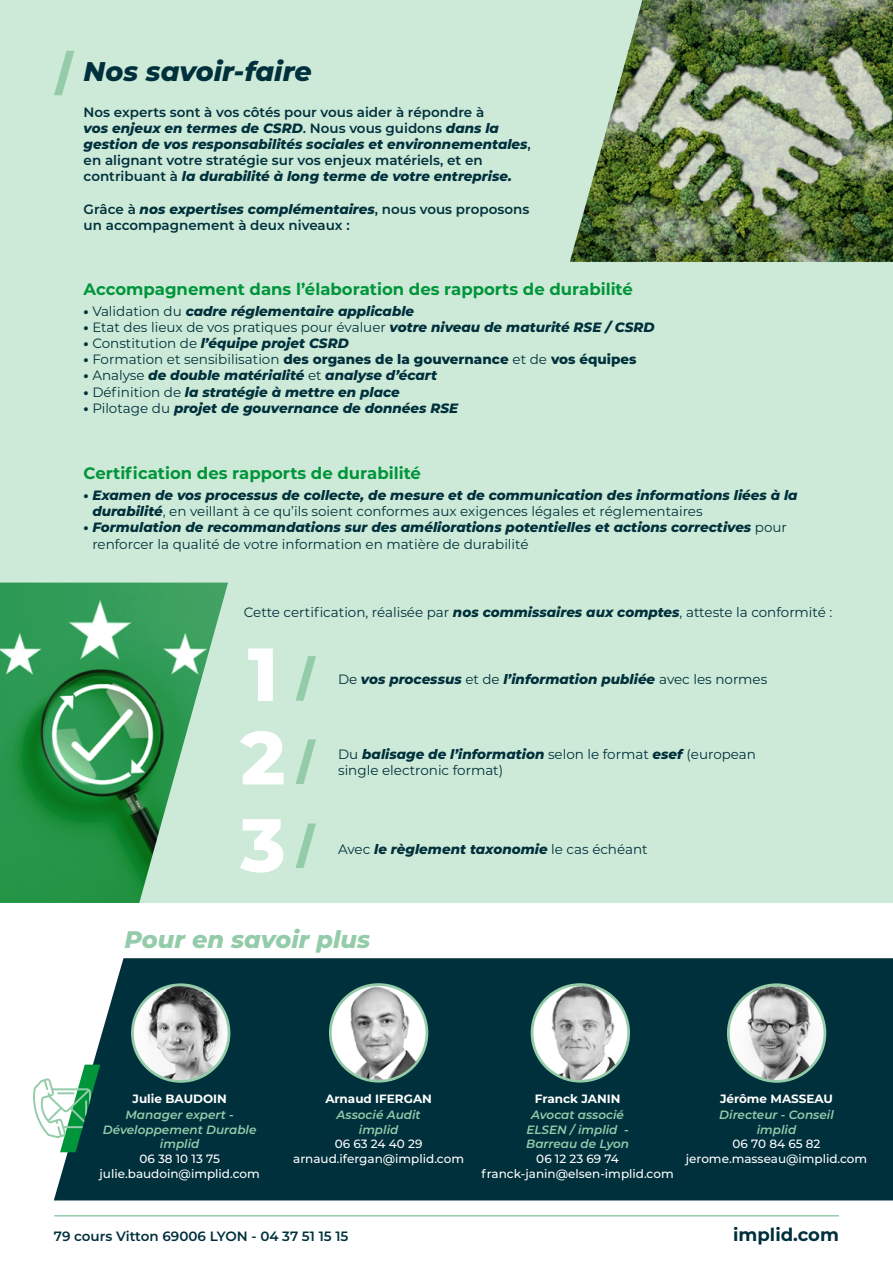
<style>
.page{position:relative;width:893px;height:1263px;background:#fff}
.page>*{position:absolute;margin:0;border:0;box-sizing:border-box;transform-origin:0 0}
.t1{font:800 75px "Montserrat";color:#fff}
.t2{font:italic 800 27px "Montserrat";color:#00303c}
.t3{font:italic 800 24px "Montserrat";color:#94ccaa}
.t4{font:700 18px "Montserrat";color:#00303c}
.t5{font:700 16.5px "Montserrat";color:#00953a}
.t6{font:italic 800 13.5px/16.2px "Montserrat";color:#00303c}
.t7{font:600 13.5px/16.2px "Montserrat";color:#00303c}
.t8{font:13.5px/16.2px "Montserrat";color:#00303c}
.t9{font:800 13.5px "Montserrat";color:#00303c}
.t10{font:500 12px/14.7px "Montserrat";color:#fff;text-align:center}
.t11{font:italic 600 12px/14.4px "Montserrat";color:#94ccaa;text-align:center}
.t12{font:700 12px "Montserrat";color:#fff}
.s1{font-weight:800;font-style:italic}
.s2{font-style:normal}
.s3{font-weight:400;font-style:normal}
.s4{font-weight:800}
.s5{font-weight:400}
</style>
<div class="page">
<div style="left:0;top:0;width:893px;height:903px;background:#cdead8"></div>
<svg style="left:54px;top:51px;width:20px;height:44px"></svg>
<svg style="left:296px;top:656px;width:20px;height:45px"></svg>
<svg style="left:296px;top:739px;width:20px;height:45px"></svg>
<svg style="left:296px;top:823px;width:20px;height:45px"></svg>
<hr style="left:54px;top:1215px;width:785px;height:1px;background:#94ccaa">
<img style="left:570px;top:0;width:323px;height:262px">
<div style="left:54px;top:958px;width:839px;height:242px;background:#00303c"></div>
<img style="left:330px;top:984px;width:97px;height:97px;border-radius:48px">
<div style="left:329px;top:983px;width:99px;height:99px;border:3px solid #94ccaa;border-radius:50%"></div>
<img style="left:532px;top:984px;width:97px;height:97px;border-radius:48px">
<div style="left:531px;top:983px;width:99px;height:99px;border:3px solid #94ccaa;border-radius:50%"></div>
<svg style="left:33px;top:1064px;width:67px;height:88px"></svg>
<img style="left:132px;top:985px;width:97px;height:96px;border-radius:48px">
<div style="left:131px;top:983px;width:99px;height:100px;border:3px solid #94ccaa;border-radius:50%"></div>
<img style="left:728px;top:985px;width:97px;height:96px;border-radius:48px">
<div style="left:727px;top:983px;width:99px;height:100px;border:3px solid #94ccaa;border-radius:50%"></div>
<img style="left:0;top:583px;width:228px;height:320px">
<h2 class="t2" style="left:84px;top:52px;width:230px">Nos savoir-faire</h2>
<p class="t7" style="left:84px;top:103px;width:449px">Nos experts sont à vos côtés pour vous aider à répondre à<br><span class="s1">vos enjeux en termes de CSRD</span>. Nous vous guidons <span class="s1">dans la gestion de vos responsabilités sociales et environnementales</span>, en alignant votre stratégie sur vos enjeux matériels, et en contribuant à <span class="s1">la durabilité à long terme de votre entreprise.</span></p>
<p class="t7" style="left:84px;top:200px;width:447px">Grâce à <span class="s1">nos expertises complémentaires</span>, nous vous proposons un accompagnement à deux niveaux :</p>
<p class="t5" style="left:84px;top:277px;width:551px">Accompagnement dans l’élaboration des rapports de durabilité</p>
<p class="t6" style="left:84px;top:302px;width:332px"><span class="s2">•</span> <span class="s3">Validation du</span> cadre réglementaire applicable</p>
<p class="t8" style="left:84px;top:318px;width:572px"><span class="s4">•</span> Etat des lieux de vos pratiques pour évaluer <span class="s1">votre niveau de maturité RSE / CSRD</span></p>
<p class="t6" style="left:84px;top:334px;width:267px"><span class="s2">•</span> <span class="s3">Constitution de</span> l’équipe projet CSRD</p>
<p class="t9" style="left:84px;top:349px;width:554px">• <span class="s5">Formation et sensibilisation</span> des organes de la gouvernance <span class="s5">et de</span> vos équipes</p>
<p class="t6" style="left:84px;top:367px;width:355px"><span class="s2">•</span> <span class="s3">Analyse</span> de double matérialité <span class="s3">et</span> analyse d’écart</p>
<p class="t6" style="left:84px;top:383px;width:318px"><span class="s2">•</span> <span class="s3">Définition de</span> la stratégie à mettre en place</p>
<p class="t6" style="left:84px;top:399px;width:376px"><span class="s2">•</span> <span class="s3">Pilotage du</span> projet de gouvernance de données RSE</p>
<p class="t5" style="left:84px;top:462px;width:339px">Certification des rapports de durabilité</p>
<p class="t6" style="left:92px;top:486px;width:707px;text-indent:-9px"><span class="s2">•</span> Examen de vos processus de collecte, de mesure et de communication des informations liées à la durabilité<span class="s3">, en veillant à ce qu’ils soient conformes aux exigences légales et réglementaires</span></p>
<p class="t6" style="left:92px;top:519px;width:696px;text-indent:-9px"><span class="s2">•</span> Formulation de recommandations sur des améliorations potentielles et actions correctives <span class="s3">pour renforcer la qualité de votre information en matière de durabilité</span></p>
<p class="t8" style="left:244px;top:603px;width:590px">Cette certification, réalisée par <span class="s1">nos commissaires aux comptes</span>, atteste la conformité :</p>
<h1 class="t1" style="left:248px;top:619px;width:32px">1</h1>
<h1 class="t1" style="left:240px;top:703px;width:46px">2</h1>
<h1 class="t1" style="left:240px;top:790px;width:47px">3</h1>
<p class="t6" style="left:338px;top:670px;width:431px"><span class="s3">De</span> vos processus <span class="s3">et de</span> l’information publiée <span class="s3">avec les normes</span></p>
<p class="t8" style="left:338px;top:745px;width:419px">Du <span class="s1">balisage de l’information</span> selon le format <span class="s1">esef</span> (european single electronic format)</p>
<p class="t6" style="left:338px;top:840px;width:311px"><span class="s3">Avec</span> le règlement taxonomie <span class="s3">le cas échéant</span></p>
<h3 class="t3" style="left:124px;top:922px;width:247px">Pour en savoir plus</h3>
<p class="t12" style="left:133px;top:1090px;width:96px">Julie BAUDOIN</p>
<p class="t11" style="left:103px;top:1107px;width:155px">Manager expert -<br>Développement Durable implid</p>
<p class="t10" style="left:100px;top:1151px;width:162px">06 38 10 13 75 julie.baudoin@implid.com</p>
<p class="t12" style="left:325px;top:1090px;width:108px">Arnaud IFERGAN</p>
<p class="t11" style="left:337px;top:1107px;width:86px">Associé Audit implid</p>
<p class="t10" style="left:293px;top:1136px;width:172px">06 63 24 40 29 arnaud.ifergan@implid.com</p>
<p class="t12" style="left:535px;top:1090px;width:87px">Franck JANIN</p>
<p class="t11" style="left:526px;top:1107px;width:104px">Avocat associé<br>ELSEN / implid -<br>Barreau de Lyon</p>
<p class="t10" style="left:482px;top:1151px;width:194px">06 12 23 69 74 franck-janin@elsen-implid.com</p>
<p class="t12" style="left:720px;top:1090px;width:115px">Jérôme MASSEAU</p>
<p class="t11" style="left:719px;top:1107px;width:116px">Directeur - Conseil implid</p>
<p class="t10" style="left:686px;top:1136px;width:183px">06 70 84 65 82 jerome.masseau@implid.com</p>
<p class="t7" style="left:54px;top:1228px;width:296px">79 cours Vitton 69006 LYON - 04 37 51 15 15</p>
<h3 class="t4" style="left:733px;top:1222px;width:107px">implid.com</h3>
</div>
